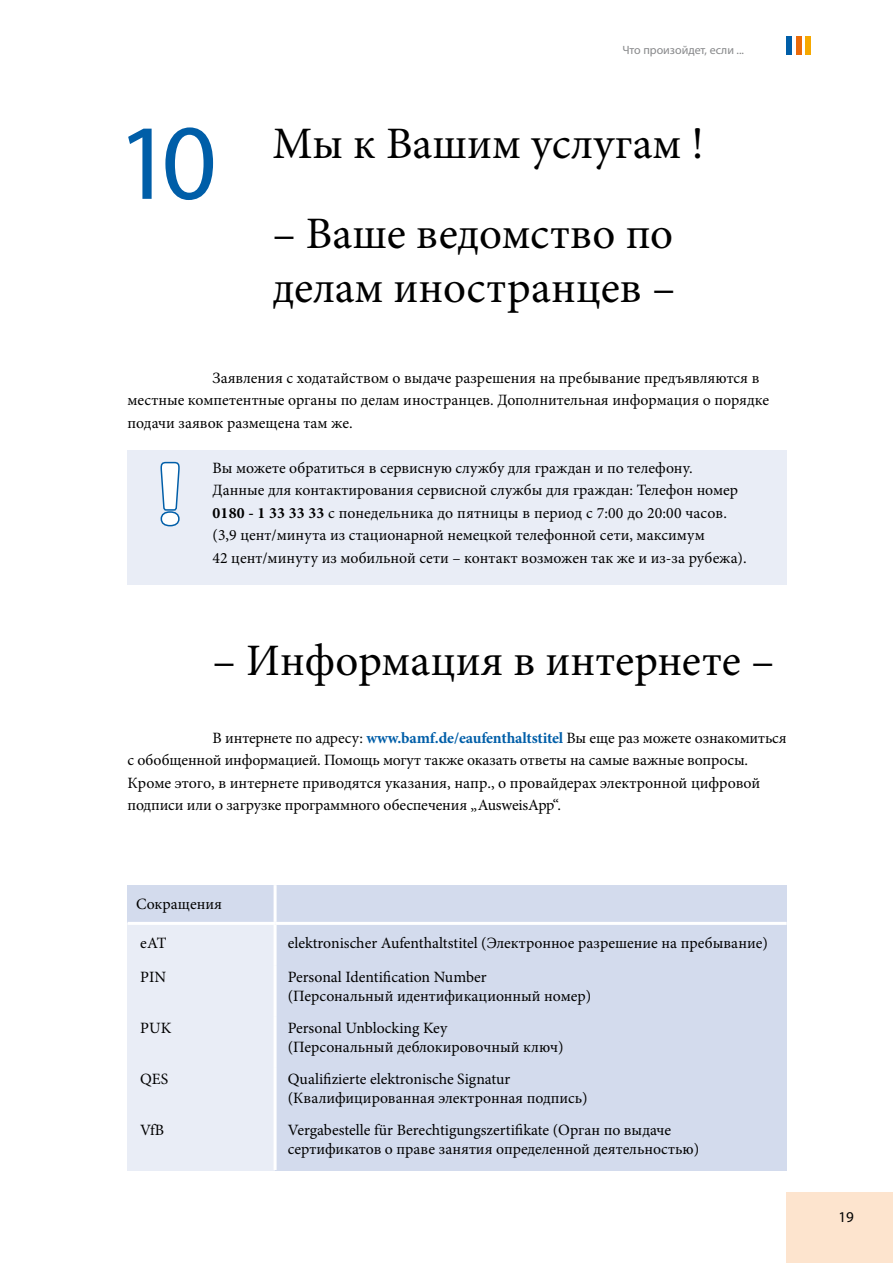
<style>
.page{position:relative;width:893px;height:1263px;background:#fff}
.page>*{position:absolute;margin:0;border:0;box-sizing:border-box;transform-origin:0 0}
.t1{font:108px "Myriad Pro";color:#005ea8}
.t2{font:700 90px "Neue Praxis";color:#fff}
.t3{font:45px/54px "Minion Pro";color:#000}
.t4{font:15.75px/22.5px "Minion Pro";color:#000}
.t5{font:15px "Myriad Pro";color:#000}
.t6{font:12px "Myriad Pro";color:#87888a}
.s1{font-weight:700}
.s2{font-weight:700;color:#005ea8}
</style>
<div class="page">
<div style="left:787px;top:1193px;width:106px;height:70px;background:#fde4ce"></div>
<div style="left:806px;top:36px;width:5px;height:18px;background:#f6a800"></div>
<div style="left:796px;top:36px;width:5px;height:18px;background:#eb6a0a"></div>
<div style="left:787px;top:36px;width:5px;height:18px;background:#005ea8"></div>
<div style="left:128px;top:450px;width:659px;height:135px;background:#e9edf6"></div>
<svg style="left:160px;top:461px;width:20px;height:66px"></svg>
<div style="left:128px;top:885px;width:147px;height:38px;background:#d3dbed"></div>
<div style="left:275px;top:885px;width:512px;height:38px;background:#d3dbed"></div>
<div style="left:275px;top:923px;width:512px;height:43px;background:#d3dbed"></div>
<div style="left:275px;top:966px;width:512px;height:51px;background:#d3dbed"></div>
<div style="left:275px;top:1017px;width:512px;height:51px;background:#d3dbed"></div>
<div style="left:275px;top:1068px;width:512px;height:51px;background:#d3dbed"></div>
<div style="left:275px;top:1119px;width:512px;height:51px;background:#d3dbed"></div>
<div style="left:128px;top:923px;width:147px;height:43px;background:#e9edf6"></div>
<div style="left:128px;top:966px;width:147px;height:51px;background:#e9edf6"></div>
<div style="left:128px;top:1017px;width:147px;height:51px;background:#e9edf6"></div>
<div style="left:128px;top:1068px;width:147px;height:51px;background:#e9edf6"></div>
<div style="left:128px;top:1119px;width:147px;height:51px;background:#e9edf6"></div>
<hr style="left:274px;top:885px;width:3px;height:37px;background:#fff">
<hr style="left:128px;top:922px;width:147px;height:3px;background:#fff">
<hr style="left:275px;top:922px;width:512px;height:3px;background:#fff">
<hr style="left:274px;top:925px;width:3px;height:41px;background:#fff">
<hr style="left:274px;top:966px;width:3px;height:51px;background:#fff">
<hr style="left:274px;top:1017px;width:3px;height:51px;background:#fff">
<hr style="left:274px;top:1068px;width:3px;height:51px;background:#fff">
<hr style="left:274px;top:1119px;width:3px;height:51px;background:#fff">
<p class="t6" style="left:622px;top:43px;width:123px">Что произойдет, если ...</p>
<p class="t1" style="left:117px;top:96px;width:102px">10</p>
<h1 class="t3" style="left:272px;top:116px;width:433px">Мы к Вашим услугам !</h1>
<p class="t3" style="left:272px;top:206px;width:405px">– Ваше ведомство по делам иностранцев –</p>
<p class="t4" style="left:128px;top:366px;width:643px;text-indent:85px">Заявления с ходатайством о выдаче разрешения на пребывание предъявляются в местные компетентные органы по делам иностранцев. Дополнительная информация о порядке подачи заявок размещена там же.</p>
<p class="t4" style="left:213px;top:456px;width:535px">Вы можете обратиться в сервисную службу для граждан и по телефону.<br>Данные для контактирования сервисной службы для граждан: Телефон номер <span class="s1">0180 - 1 33 33 33</span> с понедельника до пятницы в период с 7:00 до 20:00 часов. (3,9 цент/минута из стационарной немецкой телефонной сети, максимум<br>42 цент/минуту из мобильной сети – контакт возможен так же и из-за рубежа).</p>
<p class="t2" style="left:154px;top:439px;width:34px">!</p>
<h1 class="t3" style="left:213px;top:634px;width:564px">– Информация в интернете –</h1>
<p class="t4" style="left:128px;top:726px;width:661px;text-indent:85px">В интернете по адресу: <span class="s2">www.bamf.de/eaufenthaltstitel</span> Вы еще раз можете ознакомиться с обобщенной информацией. Помощь могут также оказать ответы на самые важные вопросы.<br>Кроме этого, в интернете приводятся указания, напр., о провайдерах электронной цифровой подписи или о загрузке программного обеспечения „AusweisApp“.</p>
<p class="t4" style="left:136px;top:893px;width:87px">Сокращения</p>
<p class="t4" style="left:140px;top:931px;width:28px">eAT</p>
<p class="t4" style="left:288px;top:931px;width:481px">elektronischer Aufenthaltstitel (Электронное разрешение на пребывание)</p>
<p class="t4" style="left:140px;top:965px;width:27px">PIN</p>
<p class="t4" style="left:288px;top:967px;width:305px;line-height:19.5px">Personal Identification Number (Персональный идентификационный номер)</p>
<p class="t4" style="left:140px;top:1016px;width:33px">PUK</p>
<p class="t4" style="left:288px;top:1018px;width:277px;line-height:19.5px">Personal Unblocking Key<br>(Персональный деблокировочный ключ)</p>
<p class="t4" style="left:140px;top:1067px;width:30px">QES</p>
<p class="t4" style="left:288px;top:1069px;width:301px;line-height:19.5px">Qualifizierte elektronische Signatur (Квалифицированная электронная подпись)</p>
<p class="t4" style="left:140px;top:1118px;width:25px">VfB</p>
<p class="t4" style="left:288px;top:1120px;width:413px;line-height:19.5px">Vergabestelle für Berechtigungszertifikate (Орган по выдаче сертификатов о праве занятия определенной деятельностью)</p>
<p class="t5" style="left:838px;top:1207px;width:17px">19</p>
</div>
